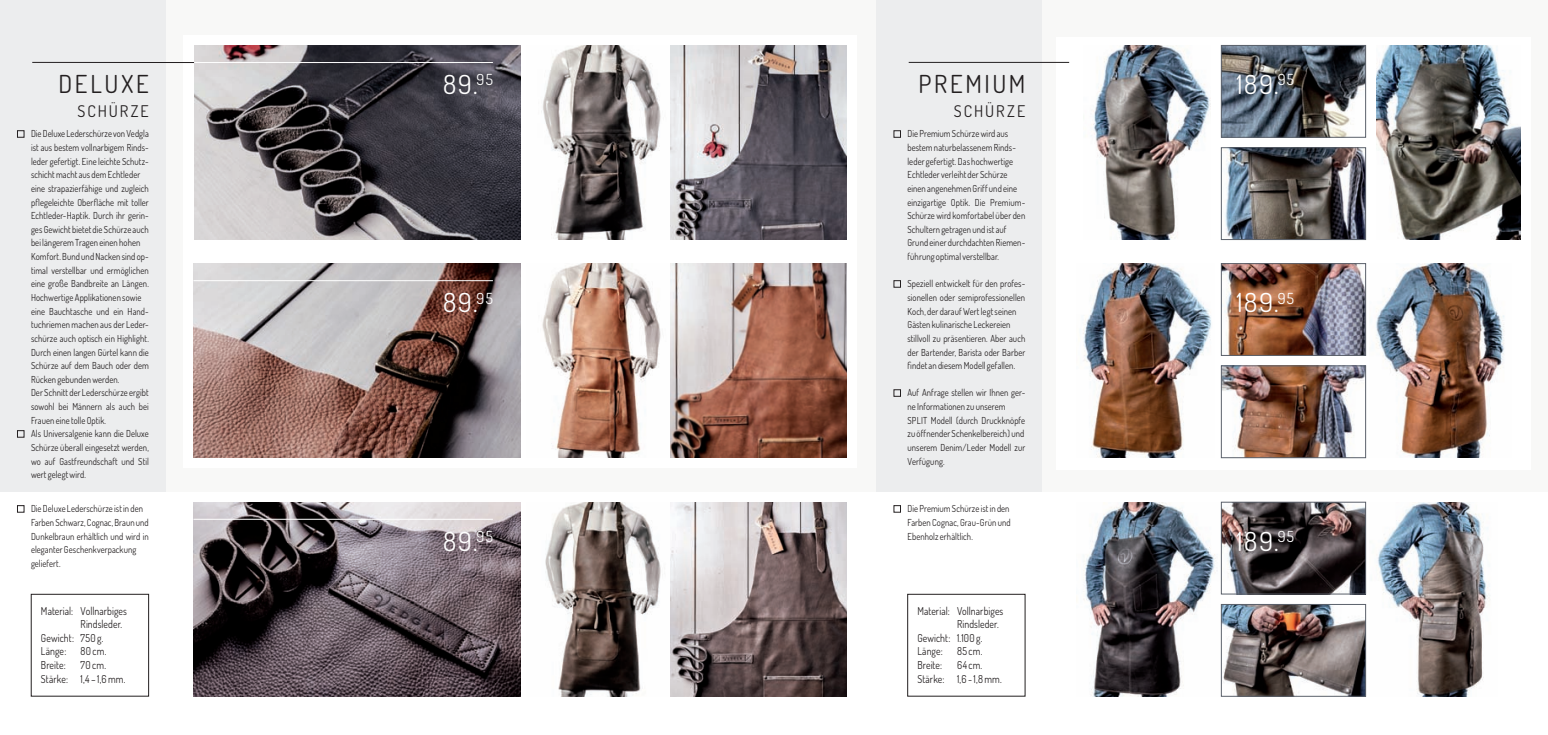
<style>
.page{position:relative;width:1548px;height:735px;background:#fff}
.page>*{position:absolute;margin:0;border:0;box-sizing:border-box;transform-origin:0 0}
.t1{font:26.25px "Dosis";letter-spacing:.075em;color:#fff}
.t2{font:24.68px "Dosis";letter-spacing:.115em;color:#231f20}
.t3{font:16.1px "Dosis";letter-spacing:.125em;color:#231f20}
.t4{font:10.85px/13.7px "Dosis";letter-spacing:.005em;color:#231f20;scale:.9 1}
.t5{font:9.62px/13.7px "Dosis";letter-spacing:.01em;color:#231f20;scale:.9 1}
</style>
<div class="page">
<div style="left:0;top:0;width:1548px;height:491px;background:#f8f8f7"></div>
<div style="left:876px;top:0;width:166px;height:491px;background:#ecedee"></div>
<div style="left:0;top:0;width:165px;height:491px;background:#ecedee"></div>
<div style="left:894px;top:389px;width:6px;height:7px;border:1px solid #231f20"></div>
<div style="left:182px;top:35px;width:674px;height:433px;background:#fff"></div>
<div style="left:1056px;top:37px;width:475px;height:432px;background:#fff"></div>
<img style="left:1376px;top:45px;width:144px;height:194px">
<img style="left:194px;top:45px;width:327px;height:194px">
<img style="left:193px;top:263px;width:327px;height:194px">
<img style="left:193px;top:502px;width:327px;height:194px">
<img style="left:541px;top:45px;width:120px;height:194px">
<img style="left:545px;top:502px;width:116px;height:194px">
<img style="left:542px;top:263px;width:119px;height:194px">
<img style="left:670px;top:263px;width:176px;height:194px">
<img style="left:670px;top:45px;width:176px;height:194px">
<img style="left:670px;top:502px;width:176px;height:194px">
<img style="left:1083px;top:263px;width:128px;height:194px">
<img style="left:1376px;top:263px;width:129px;height:194px">
<img style="left:1091px;top:45px;width:119px;height:194px">
<img style="left:1223px;top:149px;width:141px;height:88px">
<div style="left:1221px;top:147px;width:145px;height:92px;border:1px solid #5b616b"></div>
<img style="left:1223px;top:47px;width:141px;height:88px">
<div style="left:1221px;top:45px;width:145px;height:92px;border:1px solid #5b616b"></div>
<img style="left:1223px;top:367px;width:141px;height:88px">
<div style="left:1221px;top:365px;width:145px;height:92px;border:1px solid #5b616b"></div>
<img style="left:1223px;top:265px;width:141px;height:88px">
<div style="left:1221px;top:263px;width:145px;height:92px;border:1px solid #5b616b"></div>
<img style="left:1083px;top:502px;width:133px;height:194px">
<img style="left:1376px;top:502px;width:114px;height:194px">
<img style="left:1223px;top:606px;width:141px;height:88px">
<div style="left:1221px;top:604px;width:145px;height:92px;border:1px solid #5b616b"></div>
<img style="left:1223px;top:504px;width:141px;height:88px">
<div style="left:1221px;top:502px;width:145px;height:92px;border:1px solid #5b616b"></div>
<div style="left:17px;top:130px;width:7px;height:7px;border:1px solid #231f20"></div>
<div style="left:17px;top:430px;width:7px;height:7px;border:1px solid #231f20"></div>
<div style="left:17px;top:505px;width:7px;height:7px;border:1px solid #231f20"></div>
<div style="left:894px;top:130px;width:6px;height:7px;border:1px solid #231f20"></div>
<div style="left:894px;top:280px;width:6px;height:7px;border:1px solid #231f20"></div>
<div style="left:894px;top:505px;width:6px;height:7px;border:1px solid #231f20"></div>
<div style="left:31px;top:593px;width:118px;height:103px;border:1px solid #231f20"></div>
<div style="left:907px;top:593px;width:118px;height:103px;border:1px solid #231f20"></div>
<hr style="left:32px;top:62px;width:162px;height:1px;background:#231f20">
<hr style="left:194px;top:62px;width:299px;height:1px;background:#fff">
<hr style="left:193px;top:280px;width:300px;height:1px;background:#fff">
<hr style="left:193px;top:518px;width:300px;height:1px;background:#fff">
<hr style="left:909px;top:62px;width:160px;height:1px;background:#231f20">
<h2 class="t2" style="left:59px;top:68px;width:92px">DELUXE</h2>
<h3 class="t3" style="left:77px;top:100px;width:73px">SCHÜRZE</h3>
<p class="t5" style="left:31px;top:127px;width:132px">Die Deluxe Lederschürze von Vedgla ist aus bestem vollnarbigem Rinds&shy;leder gefertigt. Eine leichte Schutz&shy;schicht macht aus dem Echtleder eine strapazierfähige und zugleich pflegeleichte Oberfläche mit toller Echtleder-Haptik. Durch ihr gerin&shy;ges Gewicht bietet die Schürze auch bei längerem Tragen einen hohen Komfort. Bund und Nacken sind op&shy;timal verstellbar und ermöglichen eine große Bandbreite an Längen.<br>Hochwertige Applikationen sowie eine Bauchtasche und ein Hand&shy;tuchriemen machen aus der Leder&shy;schürze auch optisch ein Highlight.<br>Durch einen langen Gürtel kann die Schürze auf dem Bauch oder dem Rücken gebunden werden.<br>Der Schnitt der Lederschürze ergibt sowohl bei Männern als auch bei Frauen eine tolle Optik.<br>Als Universalgenie kann die Deluxe Schürze überall eingesetzt werden, wo auf Gastfreundschaft und Stil wert gelegt wird.</p>
<p class="t5" style="left:31px;top:501px;width:132px">Die Deluxe Lederschürze ist in den<br>Farben Schwarz, Cognac, Braun und<br>Dunkelbraun erhältlich und wird in eleganter Geschenkverpackung geliefert.</p>
<p class="t4" style="left:41px;top:603px;width:97px">Material: Vollnarbiges</p>
<p class="t4" style="left:81px;top:616px;width:48px">Rindsleder.</p>
<p class="t4" style="left:41px;top:630px;width:71px">Gewicht: 750 g.</p>
<p class="t4" style="left:41px;top:644px;width:30px">Länge:</p>
<p class="t4" style="left:81px;top:644px;width:30px">80 cm.</p>
<p class="t4" style="left:41px;top:657px;width:29px">Breite:</p>
<p class="t4" style="left:41px;top:657px;width:95px;text-indent:40px">70 cm.<br>Stärke: 1,4 – 1,6 mm.</p>
<h1 class="t1" style="left:443px;top:67px;width:51px">89.<sup>95</sup></h1>
<h1 class="t1" style="left:443px;top:285px;width:51px">89.<sup>95</sup></h1>
<h1 class="t1" style="left:443px;top:523px;width:51px">89.<sup>95</sup></h1>
<h2 class="t2" style="left:918px;top:68px;width:108px">PREMIUM</h2>
<h3 class="t3" style="left:954px;top:100px;width:73px">SCHÜRZE</h3>
<p class="t5" style="left:907px;top:127px;width:132px">Die Premium Schürze wird aus bestem naturbelassenem Rinds&shy;leder gefertigt. Das hochwertige<br>Echtleder verleiht der Schürze einen angenehmen Griff und eine einzigartige Optik. Die Premium-<br>Schürze wird komfortabel über den<br>Schultern getragen und ist auf<br>Grund einer durchdachten Riemen&shy;führung optimal verstellbar.</p>
<p class="t5" style="left:907px;top:276px;width:132px">Speziell entwickelt für den profes&shy;sionellen oder semiprofessionellen Koch, der darauf Wert legt seinen Gästen kulinarische Leckereien stillvoll zu präsentieren. Aber auch der Bartender, Barista oder Barber findet an diesem Modell gefallen.</p>
<p class="t5" style="left:907px;top:385px;width:132px">Auf Anfrage stellen wir Ihnen ger&shy;ne Informationen zu unserem<br>SPLIT Modell (durch Druckknöpfe zu öffnender Schenkelbereich) und unserem Denim/Leder Modell zur<br>Verfügung.</p>
<p class="t5" style="left:907px;top:501px;width:116px;text-align:justify">Die Premium Schürze ist in den Farben Cognac, Grau-Grün und Ebenholz erhältlich.</p>
<p class="t4" style="left:917px;top:603px;width:97px">Material: Vollnarbiges</p>
<p class="t4" style="left:957px;top:616px;width:48px">Rindsleder.</p>
<p class="t4" style="left:917px;top:630px;width:74px">Gewicht: 1.100 g.</p>
<p class="t4" style="left:917px;top:644px;width:30px">Länge:</p>
<p class="t4" style="left:957px;top:644px;width:30px">85 cm.</p>
<p class="t4" style="left:917px;top:657px;width:29px">Breite:</p>
<p class="t4" style="left:917px;top:657px;width:95px;text-indent:40px">64 cm.<br>Stärke: 1,6 - 1,8 mm.</p>
<h1 class="t1" style="left:1236px;top:67px;width:59px">189.<sup>95</sup></h1>
<h1 class="t1" style="left:1236px;top:285px;width:59px">189.<sup>95</sup></h1>
<h1 class="t1" style="left:1236px;top:523px;width:59px">189.<sup>95</sup></h1>
</div>
